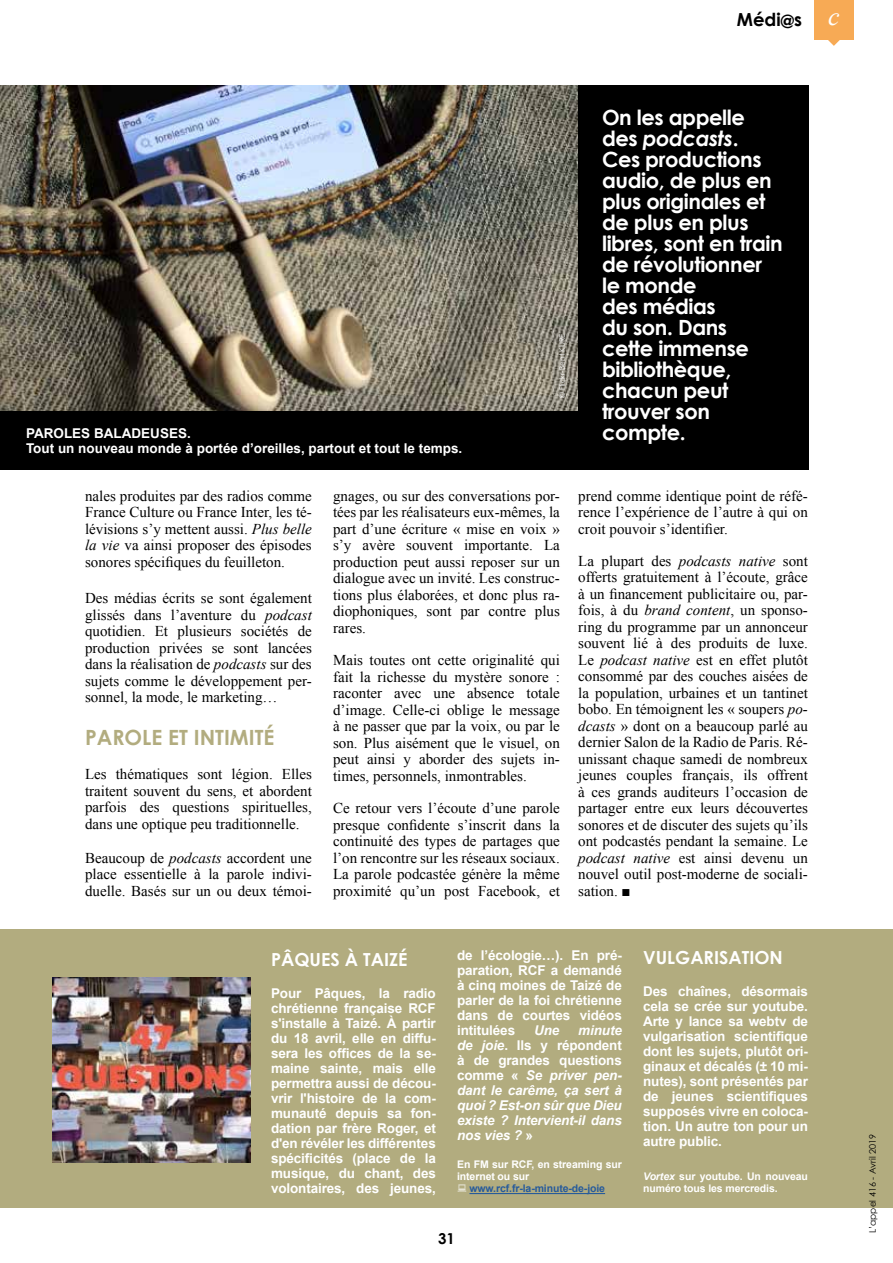
<style>
.page{position:relative;width:893px;height:1263px;background:#fff}
.page>*{position:absolute;margin:0;border:0;box-sizing:border-box;transform-origin:0 0}
.t1{font:700 21px/21px "Century Gothic";letter-spacing:-.02em;color:#fff}
.t2{font:700 21px "Century Gothic";color:#b2ac7f}
.t3{font:700 18px "Century Gothic";color:#fff}
.t4{font:700 18px "Century Gothic";color:#000}
.t5{font:15px/16.5px "Times New Roman";color:#000;text-align:justify}
.t6{font:700 15px "Century Gothic";color:#000}
.t7{font:700 13.5px/15px "Arial";letter-spacing:-.01em;color:#fff;text-align:justify}
.t8{font:italic 700 13.5px/15px "Arial";letter-spacing:-.01em;color:#fff;text-align:justify}
.t9{font:700 10.5px/12px "Arial";letter-spacing:-.01em;color:#fff}
.t10{font:700 10.5px "Arial";letter-spacing:-.01em;color:#275b9b}
.t11{font:9px "Century Gothic";color:#000}
.t12{font:7.5px "Century Gothic";color:#fff}
.s1{font-family:"Times New Roman";font-weight:400;font-style:italic;font-size:26.1px;color:#fff}
.s2{font-style:italic}
.s3{font-family:"Arial"}
.s4{font-style:normal}
</style>
<div class="page">
<img style="left:1px;top:85px;width:577px;height:326px">
<div style="left:0;top:929px;width:893px;height:279px;background:#b2ac7f"></div>
<div style="left:814px;top:0;width:40px;height:39px;background:#f7aa55"></div>
<svg style="left:827px;top:39px;width:13px;height:7px"></svg>
<img style="left:52px;top:977px;width:198px;height:185px">
<div style="left:1px;top:411px;width:808px;height:59px;background:#000"></div>
<hr style="left:469px;top:1193px;width:136px;height:1px;background:#275b9b">
<div style="left:578px;top:85px;width:231px;height:384px;background:#000"></div>
<p class="t4" style="left:737px;top:8px;width:104px">Médi@s <span class="s1">c</span></p>
<p class="t12" style="left:557px;top:398px;width:65px;rotate:-90deg">© Flickr-Bent KURE</p>
<h1 class="t1" style="left:602px;top:106px;width:182px">On les appelle des <span class="s2">podcasts</span>.<br>Ces productions audio, de plus en plus originales et de plus en plus libres, sont en train de révolutionner le monde<br>des médias<br>du son. Dans cette immense bibliothèque, chacun peut trouver son</h1>
<p class="t7" style="left:26px;top:426px;width:166px">PAROLES BALADEUSES.</p>
<h1 class="t1" style="left:602px;top:421px;width:85px">compte.</h1>
<p class="t7" style="left:26px;top:441px;width:438px">Tout un nouveau monde à portée d’oreilles, partout et tout le temps.</p>
<p class="t5" style="left:85px;top:487px;width:228px">nales produites par des radios comme France Culture ou France Inter, les té&shy;lévisions s’y mettent aussi. <span class="s2">Plus belle la vie</span> va ainsi proposer des épisodes sonores spécifiques du feuilleton.</p>
<p class="t5" style="left:85px;top:590px;width:228px">Des médias écrits se sont également glissés dans l’aventure du <span class="s2">podcast </span>quotidien. Et plusieurs sociétés de production privées se sont lancées dans la réalisation de <span class="s2">podcasts</span> sur des sujets comme le développement per&shy;sonnel, la mode, le marketing…</p>
<h1 class="t2" style="left:85px;top:723px;width:191px">PAROLE ET INTIMITÉ</h1>
<p class="t5" style="left:85px;top:766px;width:228px">Les thématiques sont légion. Elles traitent souvent du sens, et abordent parfois des questions spirituelles, dans une optique peu traditionnelle.</p>
<p class="t5" style="left:85px;top:849px;width:228px">Beaucoup de <span class="s2">podcasts</span> accordent une place essentielle à la parole indivi&shy;duelle. Basés sur un ou deux témoi-</p>
<p class="t5" style="left:333px;top:487px;width:228px">gnages, ou sur des conversations por&shy;tées par les réalisateurs eux-mêmes, la part d’une écriture « mise en voix » s’y avère souvent importante. La production peut aussi reposer sur un dialogue avec un invité. Les construc&shy;tions plus élaborées, et donc plus ra&shy;diophoniques, sont par contre plus rares.</p>
<p class="t5" style="left:333px;top:652px;width:228px">Mais toutes ont cette originalité qui fait la richesse du mystère sonore : raconter avec une absence totale d’image. Celle-ci oblige le message à ne passer que par la voix, ou par le son. Plus aisément que le visuel, on peut ainsi y aborder des sujets in&shy;times, personnels, inmontrables.</p>
<p class="t5" style="left:333px;top:800px;width:228px">Ce retour vers l’écoute d’une parole presque confidente s’inscrit dans la continuité des types de partages que l’on rencontre sur les réseaux sociaux.<br>La parole podcastée génère la même proximité qu’un post Facebook, et</p>
<p class="t5" style="left:578px;top:487px;width:231px">prend comme identique point de réfé&shy;rence l’expérience de l’autre à qui on croit pouvoir s’identifier.</p>
<p class="t5" style="left:578px;top:552px;width:231px">La plupart des <span class="s2">podcasts native</span> sont offerts gratuitement à l’écoute, grâce à un financement publicitaire ou, par&shy;fois, à du <span class="s2">brand content</span>, un sponso&shy;ring du programme par un annonceur souvent lié à des produits de luxe.<br>Le <span class="s2">podcast native</span> est en effet plutôt consommé par des couches aisées de la population, urbaines et un tantinet bobo. En témoignent les « soupers <span class="s2">po&shy;dcasts</span> » dont on a beaucoup parlé au dernier Salon de la Radio de Paris. Ré&shy;unissant chaque samedi de nombreux jeunes couples français, ils offrent à ces grands auditeurs l’occasion de partager entre eux leurs découvertes sonores et de discuter des sujets qu’ils ont podcastés pendant la semaine. Le <span class="s2">podcast native</span> est ainsi devenu un nouvel outil post-moderne de sociali&shy;sation. <span class="s3">■</span></p>
<p class="t3" style="left:271px;top:947px;width:138px">PÂQUES À TAIZÉ</p>
<p class="t7" style="left:271px;top:985px;width:166px">Pour Pâques, la radio chrétienne française RCF s'installe à Taizé. À partir du 18 avril, elle en diffu&shy;sera les offices de la se&shy;maine sainte, mais elle permettra aussi de décou&shy;vrir l'histoire de la com&shy;munauté depuis sa fon&shy;dation par frère Roger, et d'en révéler les différentes spécificités (place de la musique, du chant, des volontaires, des jeunes,</p>
<p class="t7" style="left:457px;top:948px;width:166px">de l’écologie…). En pré&shy;paration, RCF a demandé à cinq moines de Taizé de parler de la foi chrétienne dans de courtes vidéos intitulées</p>
<p class="t8" style="left:457px;top:1023px;width:166px;text-indent:121px">minute de joie<span class="s4">. Ils y répondent à de grandes questions comme «</span> Se priver pen&shy;dant le carême, ça sert à quoi ? Est-on sûr que Dieu existe ? Intervient-il dans nos vies ? <span class="s4">»</span></p>
<p class="t9" style="left:457px;top:1159px;width:166px">En FM sur RCF, en streaming sur internet ou sur</p>
<p class="t10" style="left:469px;top:1183px;width:137px">www.rcf.fr-la-minute-de-joie</p>
<p class="t8" style="left:534px;top:1023px;width:27px">Une</p>
<p class="t6" style="left:438px;top:1229px;width:18px">31</p>
<p class="t3" style="left:643px;top:945px;width:141px">VULGARISATION</p>
<p class="t7" style="left:643px;top:983px;width:166px">Des chaînes, désormais cela se crée sur youtube.<br>Arte y lance sa webtv de vulgarisation scientifique dont les sujets, plutôt ori&shy;ginaux et décalés (± 10 mi&shy;nutes), sont présentés par de jeunes scientifiques supposés vivre en coloca&shy;tion. Un autre ton pour un autre public.</p>
<p class="t9" style="left:643px;top:1170px;width:166px"><span class="s2">Vortex</span> sur youtube. Un nouveau numéro tous les mercredis.</p>
<p class="t11" style="left:867px;top:1233px;width:101px;rotate:-90deg">L’appel 416 - Avril 2019</p>
</div>
